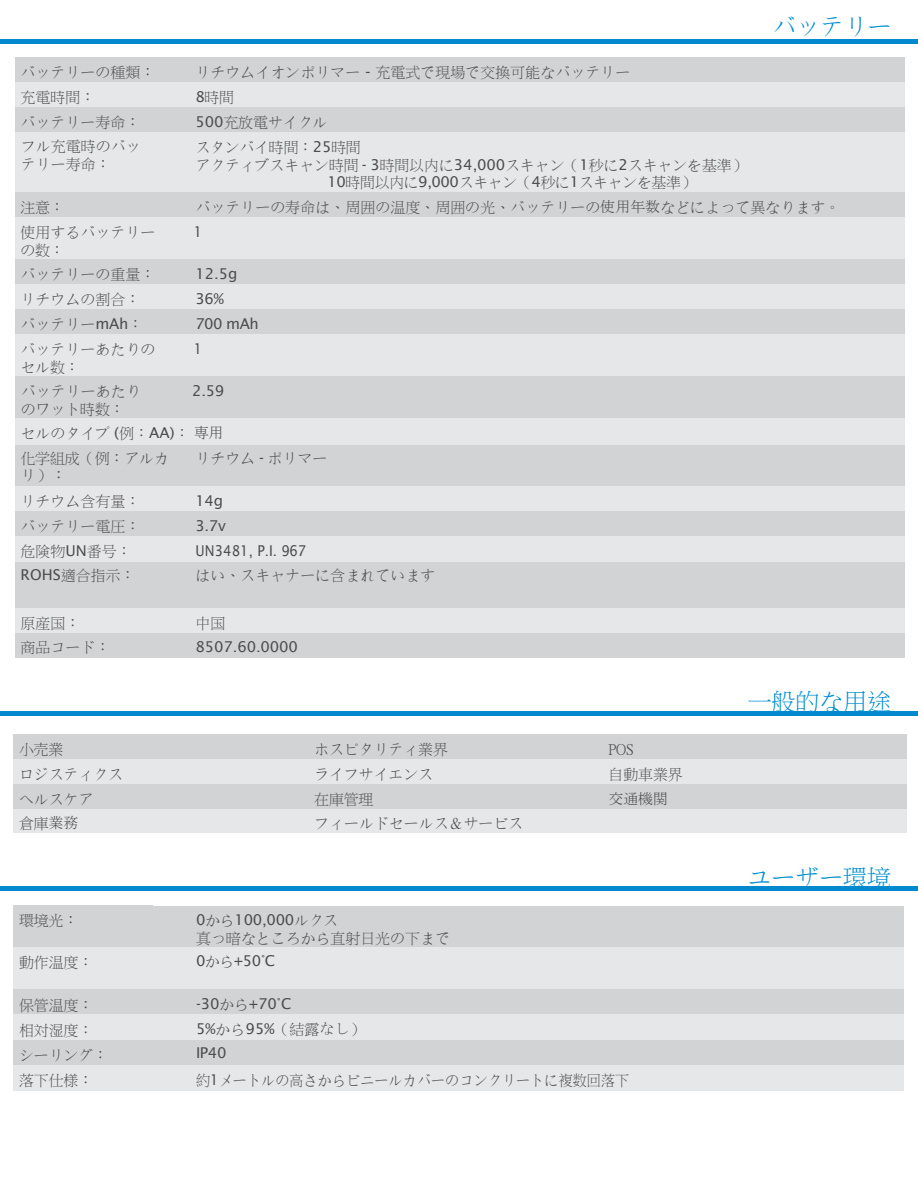
<style>
.page{position:relative;width:918px;height:1188px;background:#fff}
.page>*{position:absolute;margin:0;border:0;box-sizing:border-box;transform-origin:0 0}
.t1{font:24px "P Ming Li U";letter-spacing:-.005em;color:#008dd0}
.t2{font:15px "P Ming Li U";color:#4d4d4f}
.t3{font:15px "Lucida Sans";letter-spacing:-.02em;color:#4d4d4f}
.t4{font:15px "P Ming Li U";color:#4d4d4f;scale:.94 1}
.t5{font:15px "P Ming Li U";letter-spacing:-.025em;color:#4d4d4f}
.t6{font:15px "Lucida Sans";letter-spacing:.005em;color:#4d4d4f;scale:.89 1}
.t7{font:15px "MS Mincho";color:#4d4d4f}
.t8{font:15px "P Ming Li U";color:#4d4d4f;scale:1.05 1}
.t9{font:15px "Lucida Sans";letter-spacing:-.02em;color:#4d4d4f;scale:.89 1}
.s1{font-family:"Lucida Sans"}
.s2{font-family:"MS Mincho"}
.s3{font-family:"P Ming Li U"}
</style>
<div class="page">
<hr style="left:0;top:886px;width:918px;height:4px;background:#0089cf">
<div style="left:0;top:711px;width:918px;height:5px;background:#0089cf"></div>
<div style="left:0;top:39px;width:918px;height:5px;background:#0089cf"></div>
<div style="left:15px;top:57px;width:889px;height:25px;background:#d1d3d4"></div>
<div style="left:15px;top:82px;width:889px;height:25px;background:#e6e7e8"></div>
<div style="left:15px;top:107px;width:889px;height:25px;background:#d1d3d4"></div>
<div style="left:15px;top:132px;width:889px;height:23px;background:#e6e7e8"></div>
<div style="left:15px;top:155px;width:889px;height:18px;background:#e6e7e8"></div>
<div style="left:15px;top:173px;width:889px;height:18px;background:#e6e7e8"></div>
<div style="left:15px;top:192px;width:889px;height:25px;background:#d1d3d4"></div>
<div style="left:15px;top:217px;width:889px;height:43px;background:#e6e7e8"></div>
<div style="left:15px;top:260px;width:889px;height:25px;background:#d1d3d4"></div>
<div style="left:15px;top:285px;width:889px;height:25px;background:#e6e7e8"></div>
<div style="left:15px;top:310px;width:889px;height:25px;background:#d1d3d4"></div>
<div style="left:15px;top:335px;width:889px;height:42px;background:#e6e7e8"></div>
<div style="left:15px;top:377px;width:889px;height:42px;background:#d1d3d4"></div>
<div style="left:15px;top:419px;width:889px;height:26px;background:#e6e7e8"></div>
<div style="left:15px;top:445px;width:889px;height:42px;background:#d1d3d4"></div>
<div style="left:15px;top:487px;width:889px;height:25px;background:#e6e7e8"></div>
<div style="left:15px;top:512px;width:889px;height:25px;background:#d1d3d4"></div>
<div style="left:15px;top:537px;width:889px;height:25px;background:#e6e7e8"></div>
<div style="left:15px;top:562px;width:889px;height:47px;background:#d1d3d4"></div>
<div style="left:15px;top:609px;width:889px;height:25px;background:#e6e7e8"></div>
<div style="left:15px;top:634px;width:889px;height:24px;background:#d1d3d4"></div>
<div style="left:13px;top:734px;width:206px;height:25px;background:#d1d3d4"></div>
<div style="left:219px;top:734px;width:347px;height:25px;background:#d1d3d4"></div>
<div style="left:566px;top:734px;width:341px;height:25px;background:#d1d3d4"></div>
<div style="left:13px;top:759px;width:206px;height:25px;background:#e6e7e8"></div>
<div style="left:219px;top:759px;width:347px;height:25px;background:#e6e7e8"></div>
<div style="left:566px;top:759px;width:341px;height:25px;background:#e6e7e8"></div>
<div style="left:13px;top:784px;width:206px;height:25px;background:#d1d3d4"></div>
<div style="left:219px;top:784px;width:347px;height:25px;background:#d1d3d4"></div>
<div style="left:566px;top:784px;width:341px;height:25px;background:#d1d3d4"></div>
<div style="left:13px;top:809px;width:206px;height:24px;background:#e6e7e8"></div>
<div style="left:219px;top:809px;width:347px;height:24px;background:#e6e7e8"></div>
<div style="left:566px;top:809px;width:341px;height:24px;background:#e6e7e8"></div>
<div style="left:13px;top:906px;width:140px;height:42px;background:#d1d3d4"></div>
<div style="left:153px;top:906px;width:751px;height:42px;background:#d1d3d4"></div>
<div style="left:13px;top:948px;width:140px;height:42px;background:#e6e7e8"></div>
<div style="left:153px;top:948px;width:751px;height:42px;background:#e6e7e8"></div>
<div style="left:13px;top:990px;width:140px;height:25px;background:#d1d3d4"></div>
<div style="left:153px;top:990px;width:751px;height:25px;background:#d1d3d4"></div>
<div style="left:13px;top:1015px;width:140px;height:25px;background:#e6e7e8"></div>
<div style="left:153px;top:1015px;width:751px;height:25px;background:#e6e7e8"></div>
<div style="left:13px;top:1040px;width:140px;height:25px;background:#d1d3d4"></div>
<div style="left:153px;top:1040px;width:751px;height:25px;background:#d1d3d4"></div>
<div style="left:13px;top:1065px;width:140px;height:25px;background:#e6e7e8"></div>
<div style="left:153px;top:1065px;width:751px;height:25px;background:#e6e7e8"></div>
<p class="t1" style="left:773px;top:15px;width:121px">バッテリー</p>
<p class="t2" style="left:21px;top:65px;width:136px">バッテリーの種類：</p>
<p class="t2" style="left:195px;top:65px;width:436px">リチウムイオンポリマー <span class="s1">-</span> 充電式で現場で交換可能なバッテリー</p>
<p class="t2" style="left:21px;top:90px;width:76px">充電時間：</p>
<p class="t2" style="left:195px;top:90px;width:40px"><span class="s1">8</span>時間</p>
<p class="t2" style="left:21px;top:115px;width:121px">バッテリー寿命：</p>
<p class="t2" style="left:195px;top:115px;width:133px"><span class="s1">500</span>充放電サイクル</p>
<p class="t2" style="left:21px;top:139px;width:121px">フル充電時のバッ</p>
<p class="t2" style="left:195px;top:140px;width:167px">スタンバイ時間：<span class="s1">25</span>時間</p>
<p class="t2" style="left:21px;top:157px;width:91px">テリー寿命：</p>
<p class="t2" style="left:195px;top:158px;width:553px">アクティブスキャン時間 <span class="s1">- 3</span>時間以内に<span class="s1">34,000</span>スキャン（<span class="s1">1</span>秒に<span class="s1">2</span>スキャンを基準）</p>
<p class="t5" style="left:328px;top:175px;width:370px"><span class="s1">10</span>時間以内に<span class="s1">9,000</span>スキャン（<span class="s1">4</span>秒に<span class="s1">1</span>スキャンを基準）</p>
<p class="t2" style="left:21px;top:200px;width:46px">注意：</p>
<p class="t2" style="left:195px;top:200px;width:646px">バッテリーの寿命は、周囲の温度、周囲の光、バッテリーの<span class="s2">使用年数</span>などによって異なります。</p>
<p class="t2" style="left:21px;top:225px;width:136px">使用するバッテリー</p>
<p class="t9" style="left:194px;top:223px;width:11px">1</p>
<p class="t2" style="left:21px;top:243px;width:46px">の数：</p>
<p class="t2" style="left:21px;top:267px;width:136px">バッテリーの重量：</p>
<p class="t3" style="left:195px;top:265px;width:43px">12.5g</p>
<p class="t2" style="left:21px;top:292px;width:121px">リチウムの割合：</p>
<p class="t3" style="left:195px;top:290px;width:30px">36%</p>
<p class="t2" style="left:21px;top:317px;width:124px">バッテリー<span class="s1">mAh</span>：</p>
<p class="t3" style="left:195px;top:315px;width:65px">700 mAh</p>
<p class="t2" style="left:21px;top:342px;width:136px">バッテリーあたりの</p>
<p class="t9" style="left:194px;top:340px;width:11px">1</p>
<p class="t2" style="left:21px;top:360px;width:61px">セル数：</p>
<p class="t2" style="left:21px;top:384px;width:121px">バッテリーあたり</p>
<p class="t3" style="left:192px;top:382px;width:34px">2.59</p>
<p class="t2" style="left:21px;top:402px;width:106px">のワット時数：</p>
<p class="t2" style="left:21px;top:426px;width:205px">セルのタイプ <span class="s1">(</span>例：<span class="s1">AA)</span>：<span class="s2">専用</span></p>
<p class="t2" style="left:21px;top:451px;width:150px">化学組成（例：アルカ</p>
<p class="t2" style="left:195px;top:451px;width:134px">リチウム <span class="s1">-</span> ポリマー</p>
<p class="t8" style="left:21px;top:468px;width:46px">リ）：</p>
<p class="t2" style="left:21px;top:494px;width:121px">リチウム含有量：</p>
<p class="t3" style="left:195px;top:492px;width:29px">14g</p>
<p class="t2" style="left:21px;top:519px;width:121px">バッテリー電圧：</p>
<p class="t3" style="left:195px;top:517px;width:32px">3.7v</p>
<p class="t2" style="left:21px;top:544px;width:113px">危険物<span class="s1">UN</span>番号：</p>
<p class="t6" style="left:195px;top:542px;width:126px">UN3481, P.I. 967</p>
<p class="t2" style="left:21px;top:568px;width:117px"><span class="s1">ROHS</span>適合指示：</p>
<p class="t2" style="left:195px;top:568px;width:241px">はい、スキャナーに含まれています</p>
<p class="t2" style="left:21px;top:616px;width:61px">原産国：</p>
<p class="t2" style="left:195px;top:616px;width:31px">中国</p>
<p class="t2" style="left:21px;top:640px;width:91px">商品コード：</p>
<p class="t3" style="left:195px;top:638px;width:104px">8507.60.0000</p>
<p class="t1" style="left:748px;top:690px;width:145px">一般的な用途</p>
<p class="t2" style="left:19px;top:742px;width:46px">小売業</p>
<p class="t2" style="left:314px;top:742px;width:135px">ホスピタリティ業界</p>
<p class="t2" style="left:609px;top:742px;width:27px">POS</p>
<p class="t2" style="left:19px;top:767px;width:106px">ロジスティクス</p>
<p class="t2" style="left:314px;top:767px;width:120px">ライフサイエンス</p>
<p class="t2" style="left:609px;top:767px;width:76px">自動車業界</p>
<p class="t2" style="left:19px;top:792px;width:76px">ヘルスケア</p>
<p class="t2" style="left:314px;top:792px;width:61px">在庫管理</p>
<p class="t7" style="left:609px;top:791px;width:61px">交通機関</p>
<p class="t2" style="left:19px;top:816px;width:61px">倉庫<span class="s2">業務</span></p>
<p class="t2" style="left:314px;top:816px;width:210px">フィールドセールス＆サービス</p>
<p class="t1" style="left:748px;top:866px;width:145px">ユーザー環境</p>
<p class="t2" style="left:19px;top:913px;width:61px">環境光：</p>
<p class="t3" style="left:196px;top:911px;width:144px">0<span class="s3">から</span>100,000<span class="s3">ルクス</span></p>
<p class="t2" style="left:196px;top:931px;width:255px">真っ暗なところから直射日光の下まで</p>
<p class="t2" style="left:19px;top:955px;width:76px">動作温度：</p>
<p class="t3" style="left:196px;top:952px;width:81px">0<span class="s3">から</span>+50°C</p>
<p class="t2" style="left:19px;top:998px;width:76px">保管温度：</p>
<p class="t3" style="left:196px;top:996px;width:97px">-30<span class="s3">から</span>+70°C</p>
<p class="t2" style="left:19px;top:1023px;width:76px">相対湿度：</p>
<p class="t2" style="left:196px;top:1022px;width:170px"><span class="s1">5%</span>から<span class="s1">95%</span>（結露<span class="s2">なし</span>）</p>
<p class="t2" style="left:19px;top:1048px;width:91px">シーリング：</p>
<p class="t3" style="left:196px;top:1044px;width:32px">IP40</p>
<p class="t2" style="left:19px;top:1073px;width:76px">落下仕様：</p>
<p class="t4" style="left:196px;top:1073px;width:462px">約<span class="s1">1</span>メートルの高さからビニールカバーのコンクリートに複数回落下</p>
</div>
